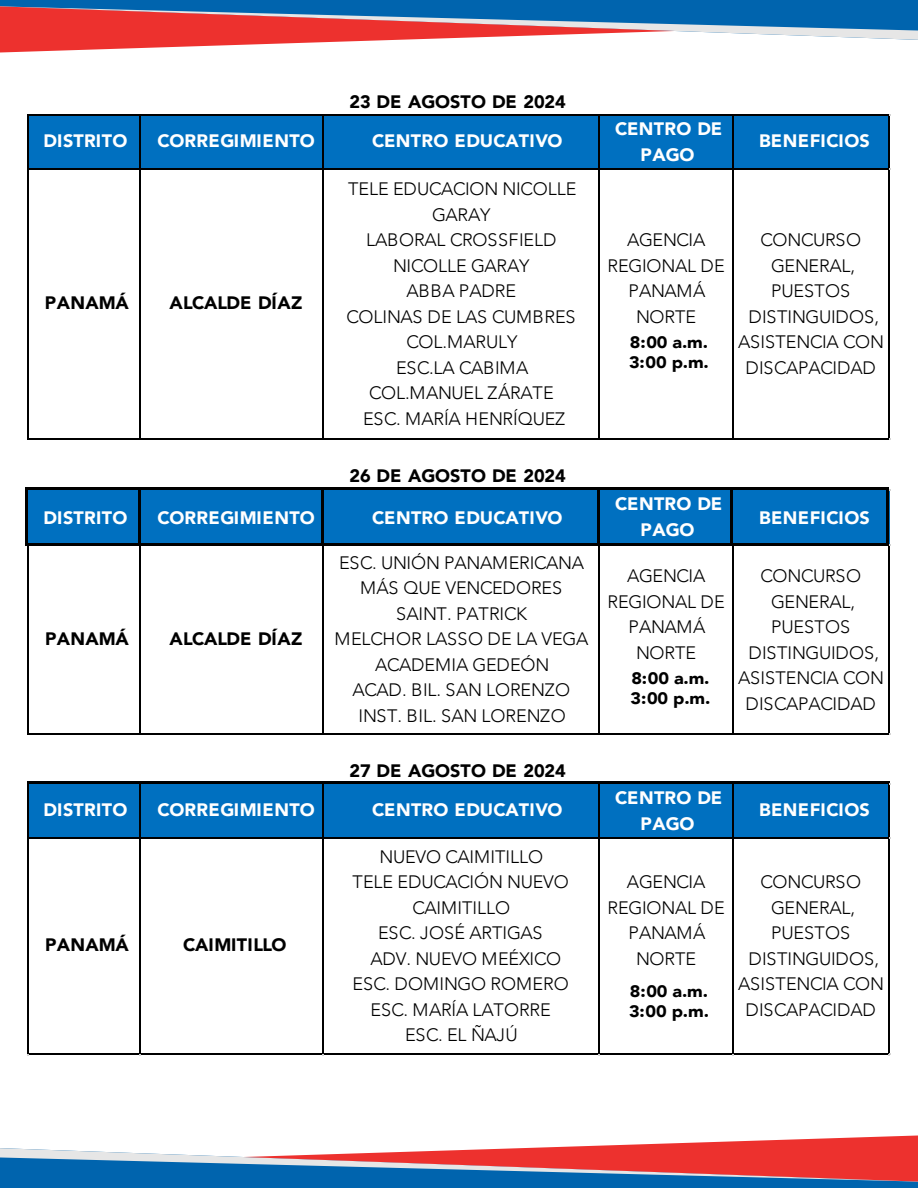
<style>
.page{position:relative;width:918px;height:1188px;background:#fff}
.page>*{position:absolute;margin:0;border:0;box-sizing:border-box;transform-origin:0 0}
.t1{font:300 18px/25.5px "Avenir";letter-spacing:-.01em;color:#000;text-align:center}
.t2{font:900 18px/25.5px "Avenir";letter-spacing:.015em;color:#fff;text-align:center}
.t3{font:900 18px "Avenir";letter-spacing:-.01em;color:#000}
.t4{font:900 18px "Avenir";letter-spacing:.01em;color:#000}
.t5{font:900 16.65px/20px "Avenir";letter-spacing:-.01em;color:#000;scale:1.09 1}
</style>
<div class="page">
<svg style="left:0;top:1135px;width:918px;height:53px"></svg>
<svg style="left:0;top:0;width:918px;height:52px"></svg>
<div style="left:27px;top:114px;width:863px;height:56px;background:#0070c0"></div>
<div style="left:27px;top:489px;width:863px;height:57px;background:#0070c0"></div>
<div style="left:27px;top:783px;width:863px;height:55px;background:#0070c0"></div>
<hr style="left:28px;top:114px;width:862px;height:2px;background:#000">
<hr style="left:28px;top:168px;width:862px;height:2px;background:#000">
<hr style="left:27px;top:114px;width:1px;height:326px;background:#000">
<hr style="left:140px;top:116px;width:1px;height:324px;background:#000">
<hr style="left:322px;top:116px;width:2px;height:324px;background:#000">
<hr style="left:598px;top:116px;width:2px;height:324px;background:#000">
<hr style="left:732px;top:116px;width:2px;height:324px;background:#000">
<hr style="left:28px;top:438px;width:862px;height:2px;background:#000">
<hr style="left:888px;top:116px;width:2px;height:324px;background:#000">
<hr style="left:28px;top:488px;width:862px;height:2px;background:#000">
<hr style="left:26px;top:488px;width:2px;height:58px;background:#000">
<hr style="left:138px;top:490px;width:3px;height:56px;background:#000">
<hr style="left:321px;top:490px;width:3px;height:56px;background:#000">
<hr style="left:597px;top:490px;width:3px;height:56px;background:#000">
<svg style="left:730px;top:490px;width:3px;height:53px"></svg>
<hr style="left:28px;top:543px;width:862px;height:3px;background:#000">
<svg style="left:886px;top:490px;width:4px;height:56px"></svg>
<hr style="left:27px;top:546px;width:1px;height:189px;background:#000">
<hr style="left:140px;top:546px;width:1px;height:189px;background:#000">
<hr style="left:322px;top:546px;width:2px;height:189px;background:#000">
<hr style="left:598px;top:546px;width:2px;height:189px;background:#000">
<hr style="left:732px;top:546px;width:2px;height:189px;background:#000">
<hr style="left:28px;top:734px;width:862px;height:1px;background:#000">
<hr style="left:888px;top:546px;width:2px;height:189px;background:#000">
<hr style="left:27px;top:782px;width:863px;height:2px;background:#000">
<hr style="left:28px;top:837px;width:862px;height:1px;background:#000">
<hr style="left:27px;top:784px;width:1px;height:270px;background:#000">
<hr style="left:140px;top:784px;width:1px;height:270px;background:#000">
<hr style="left:322px;top:784px;width:2px;height:270px;background:#000">
<hr style="left:598px;top:784px;width:2px;height:270px;background:#000">
<hr style="left:732px;top:784px;width:2px;height:270px;background:#000">
<hr style="left:28px;top:1053px;width:862px;height:1px;background:#000">
<hr style="left:888px;top:784px;width:2px;height:270px;background:#000">
<p class="t3" style="left:350px;top:86px;width:218px">23 DE AGOSTO DE 2024</p>
<p class="t2" style="left:44px;top:128px;width:85px">DISTRITO</p>
<p class="t2" style="left:157px;top:128px;width:159px">CORREGIMIENTO</p>
<p class="t2" style="left:372px;top:128px;width:192px">CENTRO EDUCATIVO</p>
<p class="t3" style="left:45px;top:287px;width:85px">PANAMÁ</p>
<p class="t3" style="left:170px;top:287px;width:134px">ALCALDE DÍAZ</p>
<p class="t1" style="left:347px;top:176px;width:231px">TELE EDUCACION NICOLLE<br>GARAY<br>LABORAL CROSSFIELD<br>NICOLLE GARAY<br>ABBA PADRE<br>COLINAS DE LAS CUMBRES<br>COL.MARULY<br>ESC.LA CABIMA<br>COL.MANUEL ZÁRATE<br>ESC. MARÍA HENRÍQUEZ</p>
<p class="t3" style="left:350px;top:460px;width:218px">26 DE AGOSTO DE 2024</p>
<p class="t2" style="left:44px;top:504px;width:85px">DISTRITO</p>
<p class="t2" style="left:158px;top:504px;width:159px">CORREGIMIENTO</p>
<p class="t2" style="left:372px;top:504px;width:192px">CENTRO EDUCATIVO</p>
<p class="t3" style="left:45px;top:623px;width:85px">PANAMÁ</p>
<p class="t3" style="left:170px;top:623px;width:134px">ALCALDE DÍAZ</p>
<p class="t1" style="left:335px;top:550px;width:255px">ESC. UNIÓN PANAMERICANA<br>MÁS QUE VENCEDORES<br>SAINT. PATRICK<br>MELCHOR LASSO DE LA VEGA<br>ACADEMIA GEDEÓN<br>ACAD. BIL. SAN LORENZO<br>INST. BIL. SAN LORENZO</p>
<p class="t3" style="left:350px;top:755px;width:218px">27 DE AGOSTO DE 2024</p>
<p class="t2" style="left:44px;top:797px;width:85px">DISTRITO</p>
<p class="t2" style="left:158px;top:797px;width:159px">CORREGIMIENTO</p>
<p class="t2" style="left:372px;top:797px;width:192px">CENTRO EDUCATIVO</p>
<p class="t3" style="left:45px;top:929px;width:85px">PANAMÁ</p>
<p class="t4" style="left:183px;top:929px;width:105px">CAIMITILLO</p>
<p class="t1" style="left:352px;top:844px;width:218px">NUEVO CAIMITILLO<br>TELE EDUCACIÓN NUEVO<br>CAIMITILLO<br>ESC. JOSÉ ARTIGAS<br>ADV. NUEVO MEÉXICO<br>ESC. DOMINGO ROMERO<br>ESC. MARÍA LATORRE<br>ESC. EL ÑAJÚ</p>
<p class="t2" style="left:615px;top:116px;width:109px">CENTRO DE<br>PAGO</p>
<p class="t2" style="left:759px;top:128px;width:112px">BENEFICIOS</p>
<p class="t1" style="left:608px;top:227px;width:119px">AGENCIA<br>REGIONAL DE<br>PANAMÁ<br>NORTE</p>
<p class="t1" style="left:738px;top:227px;width:148px">CONCURSO<br>GENERAL,<br>PUESTOS<br>DISTINGUIDOS,<br>ASISTENCIA CON<br>DISCAPACIDAD</p>
<p class="t5" style="left:629px;top:332px;width:75px">8:00 a.m.<br>3:00 p.m.</p>
<p class="t2" style="left:615px;top:491px;width:109px">CENTRO DE<br>PAGO</p>
<p class="t2" style="left:759px;top:504px;width:112px">BENEFICIOS</p>
<p class="t1" style="left:608px;top:563px;width:119px">AGENCIA<br>REGIONAL DE<br>PANAMÁ<br>NORTE</p>
<p class="t1" style="left:738px;top:563px;width:148px">CONCURSO<br>GENERAL,<br>PUESTOS<br>DISTINGUIDOS,<br>ASISTENCIA CON<br>DISCAPACIDAD</p>
<p class="t5" style="left:631px;top:668px;width:75px">8:00 a.m.<br>3:00 p.m.</p>
<p class="t2" style="left:615px;top:785px;width:109px">CENTRO DE<br>PAGO</p>
<p class="t2" style="left:759px;top:797px;width:112px">BENEFICIOS</p>
<p class="t1" style="left:608px;top:869px;width:119px">AGENCIA<br>REGIONAL DE<br>PANAMÁ<br>NORTE</p>
<p class="t1" style="left:738px;top:869px;width:148px">CONCURSO<br>GENERAL,<br>PUESTOS<br>DISTINGUIDOS,<br>ASISTENCIA CON<br>DISCAPACIDAD</p>
<p class="t5" style="left:629px;top:981px;width:75px">8:00 a.m.<br>3:00 p.m.</p>
</div>
